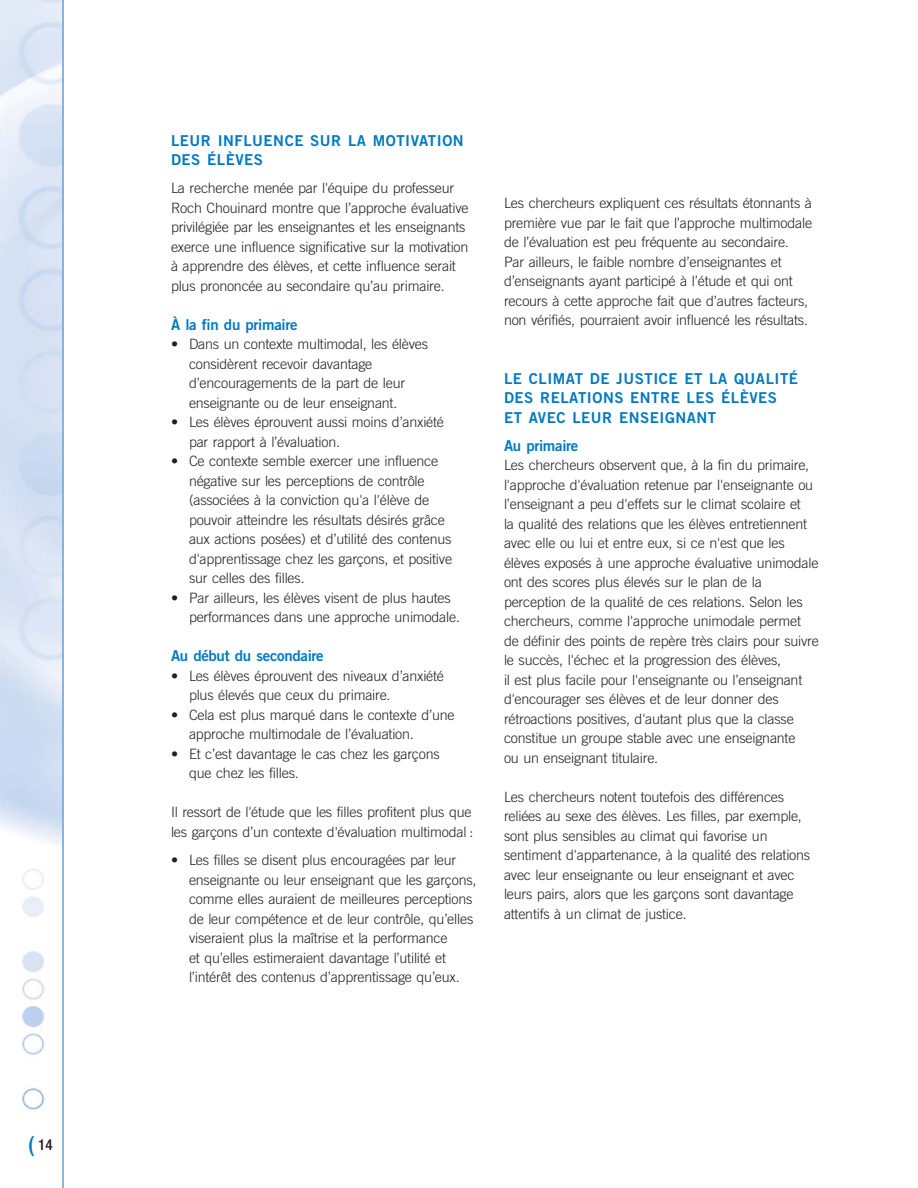
<style>
.page{position:relative;width:918px;height:1188px;background:#fff}
.page>*{position:absolute;margin:0;border:0;box-sizing:border-box;transform-origin:0 0}
.t1{font:15px/19.5px "Trade Gothic Bold Two";letter-spacing:.035em;color:#0079c1}
.t2{font:15px "Trade Gothic Bold Two";letter-spacing:-.02em;color:#0079c1}
.t3{font:500 condensed 15px "Helvetica Neue";color:#231f20}
.t4{font:300 14.25px/19.5px "Trade Gothic";letter-spacing:-.015em;color:#231f20}
.s1{font-size:22.5px;color:#0079c1}
</style>
<div class="page">
<img style="left:22px;top:869px;width:23px;height:241px">
<hr style="left:62px;top:0;width:2px;height:1188px;background:#62a0d6">
<p class="t3" style="left:28px;top:1139px;width:26px"><span class="s1">(</span> 14</p>
<p class="t1" style="left:171px;top:132px;width:294px">LEUR INFLUENCE SUR LA MOTIVATION<br>DES ÉLÈVES</p>
<p class="t4" style="left:171px;top:180px;width:299px">La recherche menée par l'équipe du professeur Roch Chouinard montre que l’approche évaluative privilégiée par les enseignantes et les enseignants exerce une influence significative sur la motivation à apprendre des élèves, et cette influence serait plus prononcée au secondaire qu’au primaire.</p>
<p class="t2" style="left:171px;top:319px;width:128px">À la fin du primaire</p>
<p class="t4" style="left:189px;top:336px;width:241px;text-indent:-18px">• Dans un contexte multimodal, les élèves considèrent recevoir davantage d’encouragements de la part de leur enseignante ou de leur enseignant.</p>
<p class="t4" style="left:189px;top:414px;width:257px;text-indent:-18px">• Les élèves éprouvent aussi moins d’anxiété par rapport à l’évaluation.</p>
<p class="t4" style="left:189px;top:453px;width:265px;text-indent:-18px">• Ce contexte semble exercer une influence négative sur les perceptions de contrôle (associées à la conviction qu'a l'élève de pouvoir atteindre les résultats désirés grâce aux actions posées) et d’utilité des contenus d'apprentissage chez les garçons, et positive sur celles des filles.</p>
<p class="t4" style="left:189px;top:590px;width:272px;text-indent:-18px">• Par ailleurs, les élèves visent de plus hautes performances dans une approche unimodale.</p>
<p class="t2" style="left:171px;top:651px;width:154px">Au début du secondaire</p>
<p class="t4" style="left:189px;top:668px;width:257px;text-indent:-18px">• Les élèves éprouvent des niveaux d’anxiété plus élevés que ceux du primaire.</p>
<p class="t4" style="left:189px;top:707px;width:267px;text-indent:-18px">• Cela est plus marqué dans le contexte d’une approche multimodale de l’évaluation.</p>
<p class="t4" style="left:189px;top:746px;width:252px;text-indent:-18px">• Et c’est davantage le cas chez les garçons que chez les filles.</p>
<p class="t4" style="left:171px;top:804px;width:304px">Il ressort de l'étude que les filles profitent plus que les garçons d’un contexte d'évaluation multimodal :</p>
<p class="t4" style="left:189px;top:852px;width:289px;text-indent:-18px">• Les filles se disent plus encouragées par leur enseignante ou leur enseignant que les garçons, comme elles auraient de meilleures perceptions de leur compétence et de leur contrôle, qu’elles viseraient plus la maîtrise et la performance<br>et qu’elles estimeraient davantage l’utilité et l’intérêt des contenus d’apprentissage qu’eux.</p>
<p class="t4" style="left:504px;top:195px;width:310px">Les chercheurs expliquent ces résultats étonnants à première vue par le fait que l’approche multimodale de l’évaluation est peu fréquente au secondaire.<br>Par ailleurs, le faible nombre d’enseignantes et d’enseignants ayant participé à l’étude et qui ont recours à cette approche fait que d’autres facteurs, non vérifiés, pourraient avoir influencé les résultats.</p>
<p class="t1" style="left:504px;top:370px;width:296px">LE CLIMAT DE JUSTICE ET LA QUALITÉ<br>DES RELATIONS ENTRE LES ÉLÈVES<br>ET AVEC LEUR ENSEIGNANT</p>
<p class="t2" style="left:504px;top:440px;width:76px">Au primaire</p>
<p class="t4" style="left:504px;top:457px;width:316px">Les chercheurs observent que, à la fin du primaire, l'approche d'évaluation retenue par l'enseignante ou l’enseignant a peu d'effets sur le climat scolaire et<br>la qualité des relations que les élèves entretiennent avec elle ou lui et entre eux, si ce n'est que les élèves exposés à une approche évaluative unimodale ont des scores plus élevés sur le plan de la perception de la qualité de ces relations. Selon les chercheurs, comme l'approche unimodale permet de définir des points de repère très clairs pour suivre le succès, l'échec et la progression des élèves,<br>il est plus facile pour l'enseignante ou l’enseignant d'encourager ses élèves et de leur donner des rétroactions positives, d'autant plus que la classe constitue un groupe stable avec une enseignante<br>ou un enseignant titulaire.</p>
<p class="t4" style="left:504px;top:789px;width:308px">Les chercheurs notent toutefois des différences reliées au sexe des élèves. Les filles, par exemple, sont plus sensibles au climat qui favorise un sentiment d'appartenance, à la qualité des relations avec leur enseignante ou leur enseignant et avec leurs pairs, alors que les garçons sont davantage attentifs à un climat de justice.</p>
</div>
